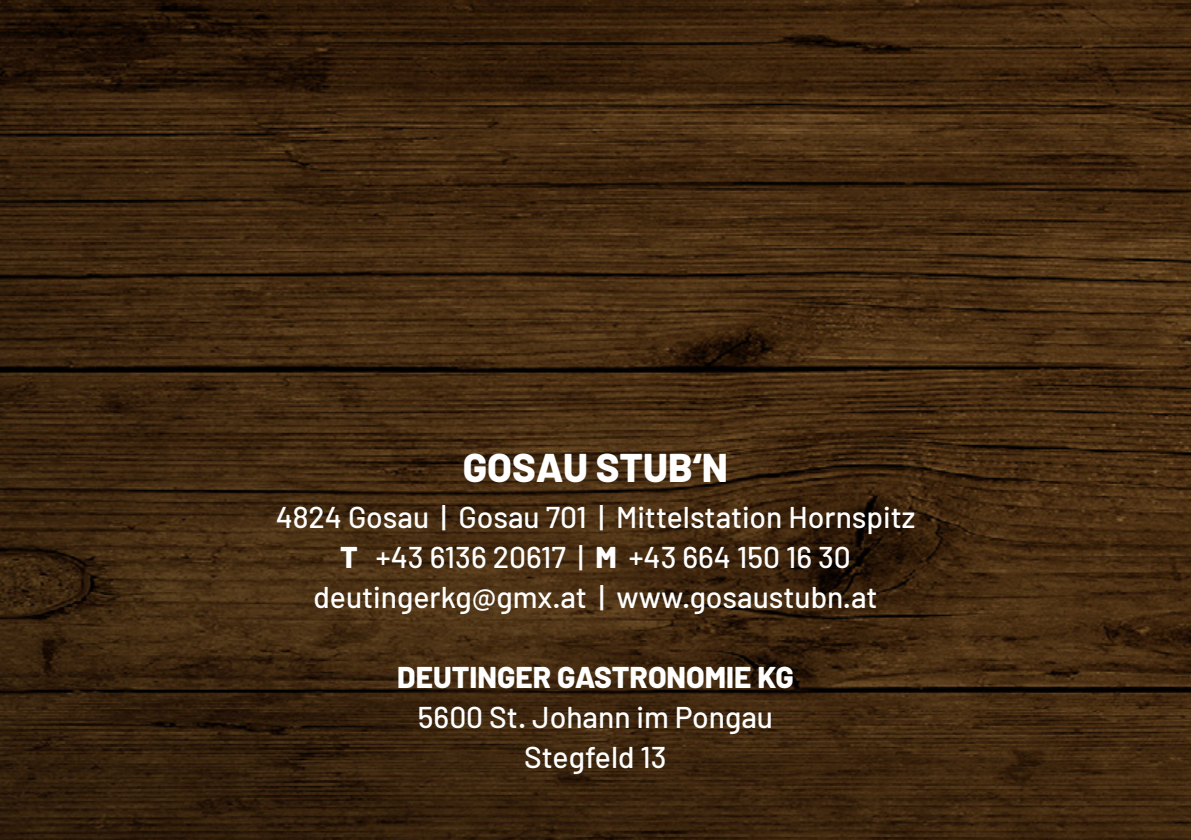
<style>
.page{position:relative;width:1191px;height:840px;background:#fff}
.page>*{position:absolute;margin:0;border:0;box-sizing:border-box;transform-origin:0 0}
.t1{font:800 40px "Barlow";color:#fff}
.t2{font:500 30px/40px "Barlow";color:#fff;text-align:center}
.t3{font:800 30px "Barlow";color:#fff}
.s1{font-weight:800}
</style>
<div class="page">
<img style="left:0;top:0;width:1191px;height:839px">
<h1 class="t1" style="left:463px;top:442px;width:266px">GOSAU STUB‘N</h1>
<p class="t2" style="left:276px;top:496px;width:641px">4824 Gosau | Gosau 701 | Mittelstation Hornspitz<br><span class="s1">T</span> +43 6136 20617 | <span class="s1">M</span> +43 664 150 16 30 deutingerkg@gmx.at | www.gosaustubn.at</p>
<p class="t3" style="left:397px;top:658px;width:398px">DEUTINGER GASTRONOMIE KG</p>
<p class="t2" style="left:418px;top:696px;width:356px">5600 St. Johann im Pongau<br>Stegfeld 13</p>
</div>
